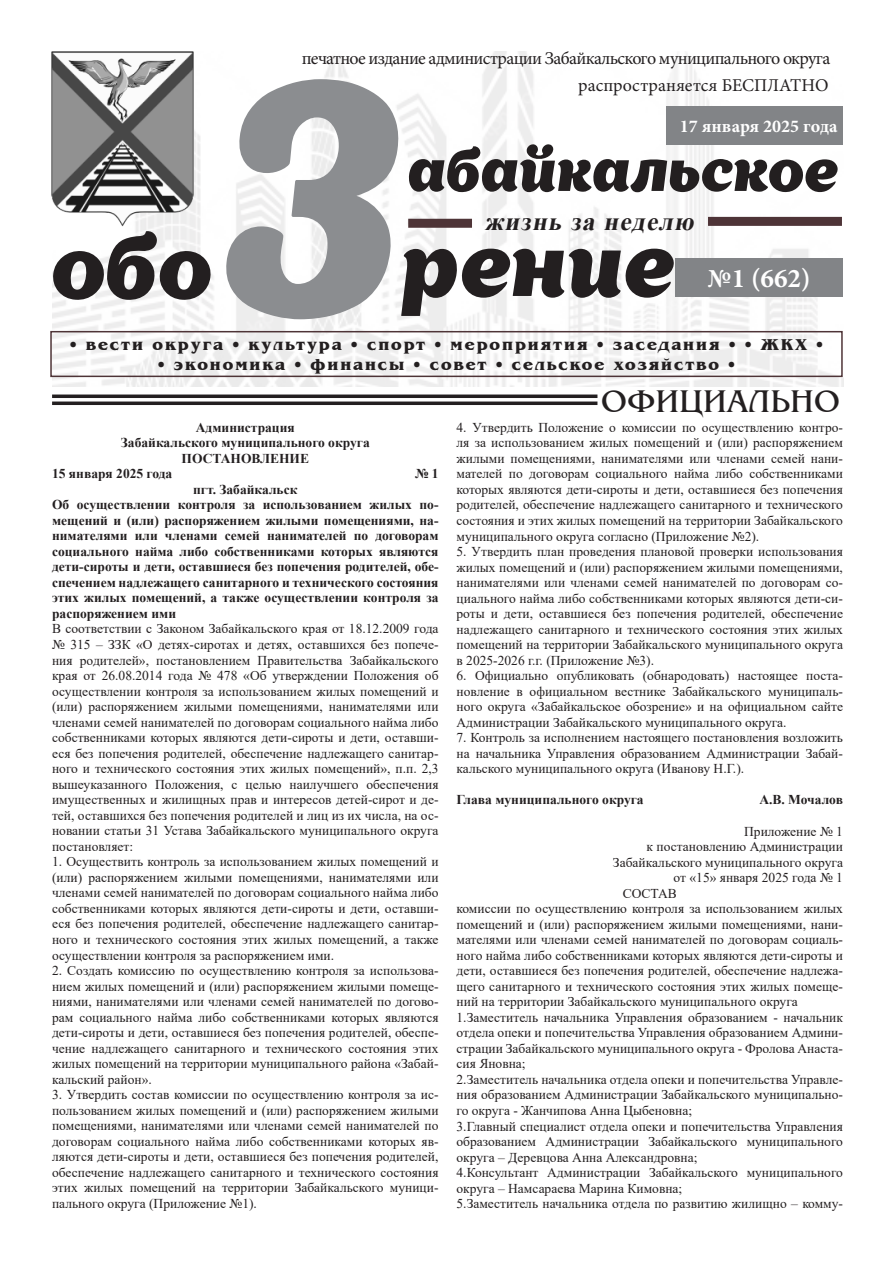
<style>
.page{position:relative;width:893px;height:1263px;background:#fff}
.page>*{position:absolute;margin:0;border:0;box-sizing:border-box;transform-origin:0 0}
.t1{font:315.9px "Appetite New";color:#8b8d90;scale:.85 1}
.t2{font:90px "Appetite New";color:#231f20}
.t3{font:60px "Appetite New";color:#231f20}
.t4{font:33px "Benguiat";color:#231f20}
.t5{font:700 27px "Minion Pro";color:#fff}
.t6{font:italic 700 25.5px "Times New Roman";color:#231f20}
.t7{font:18px "Minion Pro";letter-spacing:-.035em;color:#231f20}
.t8{font:18px "Minion Pro";color:#231f20}
.t9{font:700 18px "Minion Pro";color:#fff}
.t10{font:700 16.5px "Benguiat";letter-spacing:.12em;color:#231f20}
.t11{font:13.5px/15.5px "Times New Roman";color:#231f20;text-align:justify}
.t12{font:700 13.5px/15.6px "Times New Roman";color:#231f20;text-align:justify}
</style>
<div class="page">
<div style="left:408px;top:219px;width:64px;height:9px;background:#4e3437"></div>
<div style="left:708px;top:217px;width:134px;height:9px;background:#4e3437"></div>
<div style="left:50px;top:331px;width:793px;height:46px;border:2px solid #4e3437"></div>
<img style="left:51px;top:51px;width:142px;height:175px">
<div style="left:666px;top:106px;width:177px;height:39px;background:#828487"></div>
<div style="left:675px;top:258px;width:168px;height:38px;background:#828487"></div>
<svg style="left:52px;top:394px;width:545px;height:4px;background:#3f3c3d"></svg>
<svg style="left:52px;top:401px;width:545px;height:4px;background:#403c3d"></svg>
<h2 class="t2" style="left:50px;top:203px;width:163px">обо</h2>
<h3 class="t7" style="left:302px;top:46px;width:530px">печатное издание администрации Забайкальского муниципального округа</h3>
<h1 class="t1" style="left:219px;top:-20px;width:212px">З</h1>
<h3 class="t8" style="left:578px;top:73px;width:252px">распространяется БЕСПЛАТНО</h3>
<h3 class="t9" style="left:680px;top:114px;width:159px">17 января 2025 года</h3>
<h3 class="t3" style="left:407px;top:127px;width:432px">абайкальское</h3>
<h3 class="t6" style="left:485px;top:203px;width:217px">жизнь за неделю</h3>
<h2 class="t2" style="left:401px;top:201px;width:275px">рение</h2>
<h3 class="t5" style="left:707px;top:259px;width:105px">№1 (662)</h3>
<p class="t10" style="left:70px;top:335px;width:754px">• вести округа • культура • спорт • мероприятия • заседания • • ЖКХ •</p>
<p class="t10" style="left:158px;top:355px;width:578px">• экономика • финансы • совет • сельское хозяйство •</p>
<p class="t12" style="left:196px;top:419px;width:101px">Администрация</p>
<p class="t12" style="left:121px;top:434px;width:250px">Забайкальского муниципального округа</p>
<p class="t12" style="left:182px;top:450px;width:129px">ПОСТАНОВЛЕНИЕ</p>
<p class="t12" style="left:52px;top:465px;width:122px">15 января 2025 года</p>
<p class="t12" style="left:415px;top:465px;width:25px">№ 1</p>
<p class="t12" style="left:193px;top:481px;width:106px">пгт. Забайкальск</p>
<p class="t12" style="left:52px;top:496px;width:388px">Об осуществлении контроля за использованием жилых по&shy;мещений и (или) распоряжением жилыми помещениями, на&shy;нимателями или членами семей нанимателей по договорам социального найма либо собственниками которых являются дети-сироты и дети, оставшиеся без попечения родителей, обе&shy;спечением надлежащего санитарного и технического состояния этих жилых помещений, а также осуществлении контроля за распоряжением ими</p>
<p class="t11" style="left:52px;top:621px;width:388px">В соответствии с Законом Забайкальского края от 18.12.2009 года № 315 – ЗЗК «О детях-сиротах и детях, оставшихся без попече&shy;ния родителей», постановлением Правительства Забайкальского края от 26.08.2014 года № 478 «Об утверждении Положения об осуществлении контроля за использованием жилых помещений и (или) распоряжением жилыми помещениями, нанимателями или членами семей нанимателей по договорам социального найма либо собственниками которых являются дети-сироты и дети, оставши&shy;еся без попечения родителей, обеспечение надлежащего санитар&shy;ного и технического состояния этих жилых помещений», п.п. 2,3 вышеуказанного Положения, с целью наилучшего обеспечения имущественных и жилищных прав и интересов детей-сирот и де&shy;тей, оставшихся без попечения родителей и лиц из их числа, на ос&shy;новании статьи 31 Устава Забайкальского муниципального округа постановляет:</p>
<p class="t11" style="left:52px;top:853px;width:388px">1. Осуществить контроль за использованием жилых помещений и (или) распоряжением жилыми помещениями, нанимателями или членами семей нанимателей по договорам социального найма либо собственниками которых являются дети-сироты и дети, оставши&shy;еся без попечения родителей, обеспечение надлежащего санитар&shy;ного и технического состояния этих жилых помещений, а также осуществлении контроля за распоряжением ими.</p>
<p class="t11" style="left:52px;top:962px;width:388px">2. Создать комиссию по осуществлению контроля за использова&shy;нием жилых помещений и (или) распоряжением жилыми помеще&shy;ниями, нанимателями или членами семей нанимателей по догово&shy;рам социального найма либо собственниками которых являются дети-сироты и дети, оставшиеся без попечения родителей, обеспе&shy;чение надлежащего санитарного и технического состояния этих жилых помещений на территории муниципального района «Забай&shy;кальский район».</p>
<p class="t11" style="left:52px;top:1086px;width:388px">3. Утвердить состав комиссии по осуществлению контроля за ис&shy;пользованием жилых помещений и (или) распоряжением жилыми помещениями, нанимателями или членами семей нанимателей по договорам социального найма либо собственниками которых яв&shy;ляются дети-сироты и дети, оставшиеся без попечения родителей, обеспечение надлежащего санитарного и технического состояния этих жилых помещений на территории Забайкальского муници&shy;пального округа (Приложение №1).</p>
<h3 class="t4" style="left:601px;top:384px;width:241px">ОФИЦИАЛЬНО</h3>
<p class="t11" style="left:457px;top:419px;width:388px">4. Утвердить Положение о комиссии по осуществлению контро&shy;ля за использованием жилых помещений и (или) распоряжением жилыми помещениями, нанимателями или членами семей нани&shy;мателей по договорам социального найма либо собственниками которых являются дети-сироты и дети, оставшиеся без попечения родителей, обеспечение надлежащего санитарного и технического состояния и этих жилых помещений на территории Забайкальского муниципального округа согласно (Приложение №2).</p>
<p class="t11" style="left:457px;top:543px;width:388px">5. Утвердить план проведения плановой проверки использования жилых помещений и (или) распоряжением жилыми помещениями, нанимателями или членами семей нанимателей по договорам со&shy;циального найма либо собственниками которых являются дети-си&shy;роты и дети, оставшиеся без попечения родителей, обеспечение надлежащего санитарного и технического состояния этих жилых помещений на территории Забайкальского муниципального округа в 2025-2026 г.г. (Приложение №3).</p>
<p class="t11" style="left:457px;top:667px;width:388px">6. Официально опубликовать (обнародовать) настоящее поста&shy;новление в официальном вестнике Забайкальского муниципаль&shy;ного округа «Забайкальское обозрение» и на официальном сайте Администрации Забайкальского муниципального округа.</p>
<p class="t11" style="left:457px;top:730px;width:388px">7. Контроль за исполнением настоящего постановления возложить на начальника Управления образованием Администрации Забай&shy;кальского муниципального округа (Иванову Н.Г.).</p>
<p class="t12" style="left:457px;top:792px;width:189px">Глава муниципального округа</p>
<p class="t12" style="left:759px;top:792px;width:85px">А.В. Мочалов</p>
<p class="t11" style="left:744px;top:823px;width:100px">Приложение № 1</p>
<p class="t11" style="left:647px;top:838px;width:198px">к постановлению Администрации</p>
<p class="t11" style="left:613px;top:854px;width:232px">Забайкальского муниципального округа</p>
<p class="t11" style="left:674px;top:869px;width:171px">от «15» января 2025 года № 1</p>
<p class="t11" style="left:623px;top:885px;width:56px">СОСТАВ</p>
<p class="t11" style="left:457px;top:900px;width:388px">комиссии по осуществлению контроля за использованием жилых помещений и (или) распоряжением жилыми помещениями, нани&shy;мателями или членами семей нанимателей по договорам социаль&shy;ного найма либо собственниками которых являются дети-сироты и дети, оставшиеся без попечения родителей, обеспечение надлежа&shy;щего санитарного и технического состояния этих жилых помеще&shy;ний на территории Забайкальского муниципального округа</p>
<p class="t11" style="left:457px;top:1009px;width:388px">1.Заместитель начальника Управления образованием - начальник отдела опеки и попечительства Управления образованием Админи&shy;страции Забайкальского муниципального округа - Фролова Анаста&shy;сия Яновна;</p>
<p class="t11" style="left:457px;top:1071px;width:388px">2.Заместитель начальника отдела опеки и попечительства Управле&shy;ния образованием Администрации Забайкальского муниципально&shy;го округа - Жанчипова Анна Цыбеновна;</p>
<p class="t11" style="left:457px;top:1118px;width:388px">3.Главный специалист отдела опеки и попечительства Управления образованием Администрации Забайкальского муниципального округа – Деревцова Анна Александровна;</p>
<p class="t11" style="left:457px;top:1164px;width:388px">4.Консультант Администрации Забайкальского муниципального округа – Намсараева Марина Кимовна;</p>
<p class="t11" style="left:457px;top:1195px;width:388px">5.Заместитель начальника отдела по развитию жилищно – комму-</p>
</div>
